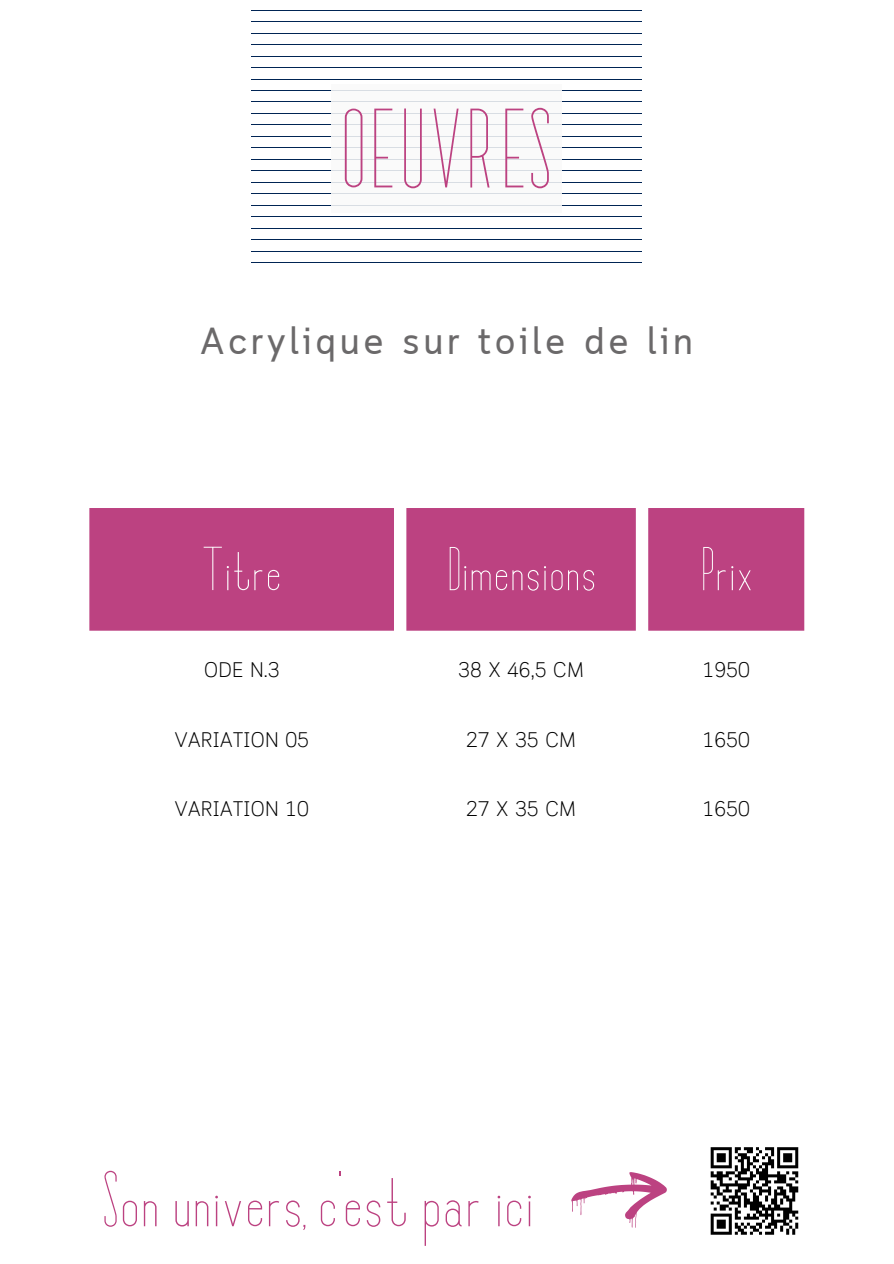
<style>
.page{position:relative;width:894px;height:1264px;background:#fff}
.page>*{position:absolute;margin:0;border:0;box-sizing:border-box;transform-origin:0 0}
.t1{font:100 condensed 98.55px "Sprout";color:#bc4281}
.t2{font:100 condensed 68.55px "Sprout";color:#bc4281}
.t3{font:100 condensed 54.3px "Sprout";color:#fff}
.t4{font:100 condensed 54px "Sprout";color:#fff}
.t5{font:37.5px "Cloud";letter-spacing:.085em;color:#6b696a}
.t6{font:300 21px "Cloud";color:#000}
</style>
<div class="page">
<div style="left:89px;top:508px;width:715px;height:122px;background:#bc4281"></div>
<svg style="left:571px;top:1172px;width:95px;height:55px"></svg>
<hr style="left:251px;top:10px;width:390px;height:1px;background:#002454">
<hr style="left:251px;top:21px;width:390px;height:1px;background:#002454">
<hr style="left:251px;top:33px;width:390px;height:1px;background:#002454">
<hr style="left:251px;top:44px;width:390px;height:1px;background:#002454">
<hr style="left:251px;top:56px;width:390px;height:1px;background:#002454">
<hr style="left:251px;top:67px;width:390px;height:1px;background:#002454">
<hr style="left:251px;top:79px;width:390px;height:1px;background:#002454">
<hr style="left:251px;top:90px;width:390px;height:1px;background:#002454">
<hr style="left:251px;top:102px;width:390px;height:1px;background:#002454">
<hr style="left:251px;top:113px;width:390px;height:1px;background:#002454">
<hr style="left:251px;top:125px;width:390px;height:1px;background:#002454">
<hr style="left:251px;top:136px;width:390px;height:1px;background:#002454">
<hr style="left:251px;top:148px;width:390px;height:1px;background:#002454">
<hr style="left:251px;top:159px;width:390px;height:1px;background:#002454">
<hr style="left:251px;top:170px;width:390px;height:1px;background:#002454">
<hr style="left:251px;top:182px;width:390px;height:1px;background:#002454">
<hr style="left:251px;top:193px;width:390px;height:1px;background:#002454">
<hr style="left:251px;top:205px;width:390px;height:1px;background:#002454">
<hr style="left:251px;top:216px;width:390px;height:1px;background:#002454">
<hr style="left:251px;top:228px;width:390px;height:1px;background:#002454">
<hr style="left:251px;top:239px;width:390px;height:1px;background:#002454">
<hr style="left:251px;top:251px;width:390px;height:1px;background:#002454">
<hr style="left:251px;top:262px;width:390px;height:1px;background:#002454">
<div style="left:331px;top:84px;width:231px;height:128px;background:#fafafa"></div>
<svg style="left:710px;top:1147px;width:89px;height:88px"></svg>
<h1 class="t1" style="left:341px;top:89px;width:213px">OEUVRES</h1>
<h3 class="t5" style="left:200px;top:319px;width:494px">Acrylique sur toile de lin</h3>
<h3 class="t3" style="left:201px;top:536px;width:82px">Titre</h3>
<h3 class="t4" style="left:445px;top:536px;width:153px">Dimensions</h3>
<h3 class="t4" style="left:698px;top:536px;width:56px">Prix</h3>
<p class="t6" style="left:204px;top:657px;width:77px">ODE N.3</p>
<p class="t6" style="left:458px;top:657px;width:127px">38 X 46,5 CM</p>
<p class="t6" style="left:702px;top:657px;width:49px">1950</p>
<p class="t6" style="left:174px;top:727px;width:136px">VARIATION 05</p>
<p class="t6" style="left:466px;top:727px;width:111px">27 X 35 CM</p>
<p class="t6" style="left:702px;top:727px;width:49px">1650</p>
<p class="t6" style="left:174px;top:797px;width:136px">VARIATION 10</p>
<p class="t6" style="left:466px;top:797px;width:111px">27 X 35 CM</p>
<p class="t6" style="left:702px;top:797px;width:49px">1650</p>
<h2 class="t2" style="left:102px;top:1157px;width:434px">Son univers, c’est par ici</h2>
</div>
